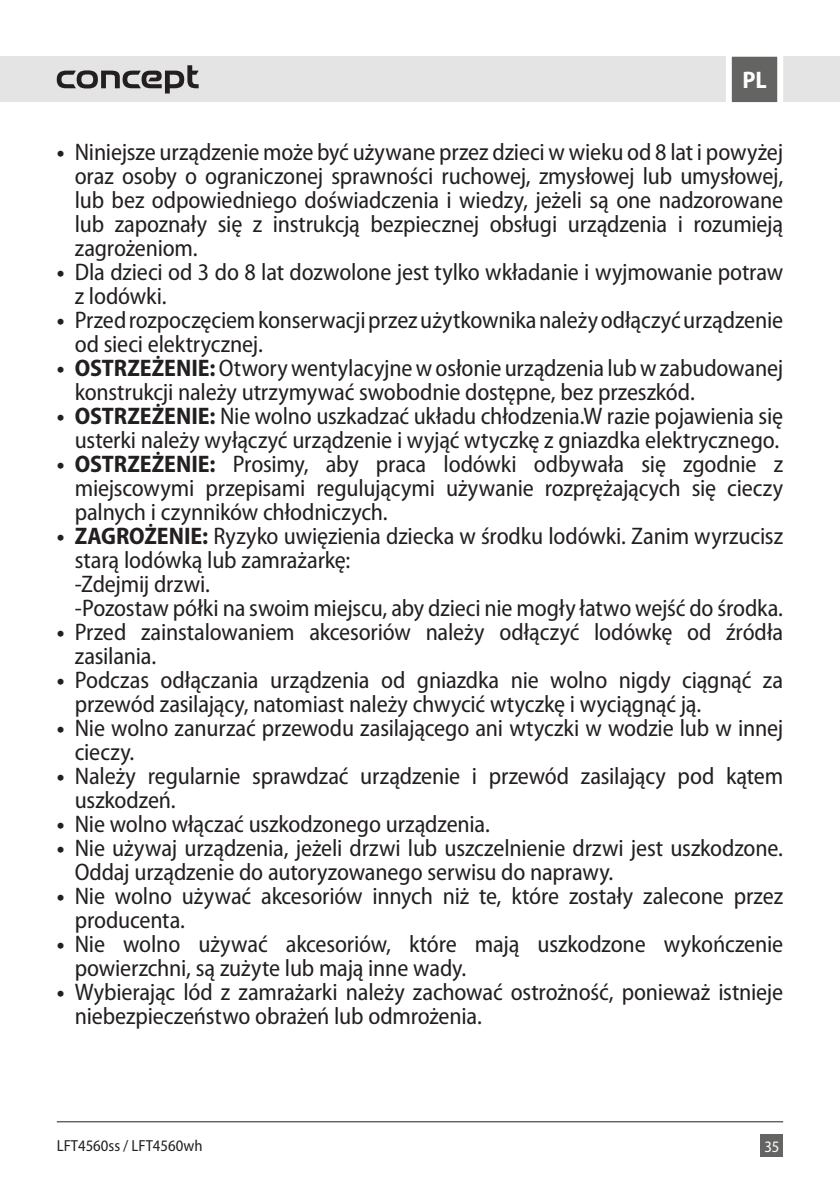
<style>
.page{position:relative;width:840px;height:1191px;background:#fff}
.page>*{position:absolute;margin:0;border:0;box-sizing:border-box;transform-origin:0 0}
.t1{font:semi-condensed 24px/24px "Myriad Pro";letter-spacing:-.01em;color:#231f20}
.t2{font:700 semi-condensed 24px "Myriad Pro";color:#fff}
.t3{font:semi-condensed 16px "Myriad Pro";color:#231f20}
.t4{font:semi-condensed 16px "Myriad Pro";color:#fff}
.s1{font-weight:700}
</style>
<div class="page">
<div style="left:0;top:57px;width:839px;height:45px;background:#e4e4e4"></div>
<div style="left:760px;top:1134px;width:22px;height:23px;background:#646463"></div>
<svg style="left:722px;top:56px;width:63px;height:47px"></svg>
<hr style="left:57px;top:1121px;width:725px;height:1px;background:#231f20">
<svg style="left:57px;top:65px;width:141px;height:28px"></svg>
<p class="t2" style="left:742px;top:67px;width:26px">PL</p>
<p class="t1" style="left:75px;top:140px;width:709px;text-align:justify;text-indent:-18px"><span class="s1">•</span> Niniejsze urządzenie może być używane przez dzieci w wieku od 8 lat i powyżej oraz osoby o ograniczonej sprawności ruchowej, zmysłowej lub umysłowej, lub bez odpowiedniego doświadczenia i wiedzy, jeżeli są one nadzorowane lub zapoznały się z instrukcją bezpiecznej obsługi urządzenia i rozumieją zagrożeniom.</p>
<p class="t1" style="left:75px;top:260px;width:709px;text-indent:-18px"><span class="s1">•</span> Dla dzieci od 3 do 8 lat dozwolone jest tylko wkładanie i wyjmowanie potraw z lodówki.</p>
<p class="t1" style="left:75px;top:308px;width:709px;text-indent:-18px"><span class="s1">•</span> Przed rozpoczęciem konserwacji przez użytkownika należy odłączyć urządzenie od sieci elektrycznej.</p>
<p class="t1" style="left:75px;top:356px;width:709px;text-indent:-18px"><span class="s1">• OSTRZEŻENIE:</span> Otwory wentylacyjne w osłonie urządzenia lub w zabudowanej konstrukcji należy utrzymywać swobodnie dostępne, bez przeszkód.</p>
<p class="t1" style="left:57px;top:404px;width:727px;text-align:center"><span class="s1">• OSTRZEŻENIE:</span> Nie wolno uszkadzać układu chłodzenia.W razie pojawienia się usterki należy wyłączyć urządzenie i wyjąć wtyczkę z gniazdka elektrycznego.</p>
<p class="t1" style="left:75px;top:452px;width:709px;text-align:justify;text-indent:-18px"><span class="s1">• OSTRZEŻENIE:</span> Prosimy, aby praca lodówki odbywała się zgodnie z miejscowymi przepisami regulującymi używanie rozprężających się cieczy palnych i czynników chłodniczych.</p>
<p class="t1" style="left:75px;top:524px;width:709px;text-indent:-18px"><span class="s1">• ZAGROŻENIE:</span> Ryzyko uwięzienia dziecka w środku lodówki. Zanim wyrzucisz starą lodówką lub zamrażarkę:<br>-Zdejmij drzwi.<br>-Pozostaw półki na swoim miejscu, aby dzieci nie mogły łatwo wejść do środka.</p>
<p class="t1" style="left:75px;top:620px;width:709px;text-indent:-18px"><span class="s1">•</span> Przed zainstalowaniem akcesoriów należy odłączyć lodówkę od źródła zasilania.</p>
<p class="t1" style="left:75px;top:668px;width:709px;text-indent:-18px"><span class="s1">•</span> Podczas odłączania urządzenia od gniazdka nie wolno nigdy ciągnąć za przewód zasilający, natomiast należy chwycić wtyczkę i wyciągnąć ją.</p>
<p class="t1" style="left:75px;top:716px;width:709px;text-indent:-18px"><span class="s1">•</span> Nie wolno zanurzać przewodu zasilającego ani wtyczki w wodzie lub w innej cieczy.</p>
<p class="t1" style="left:75px;top:764px;width:709px;text-indent:-18px"><span class="s1">•</span> Należy regularnie sprawdzać urządzenie i przewód zasilający pod kątem uszkodzeń.</p>
<p class="t1" style="left:57px;top:812px;width:434px"><span class="s1">•</span> Nie wolno włączać uszkodzonego urządzenia.</p>
<p class="t1" style="left:75px;top:836px;width:709px;text-indent:-18px"><span class="s1">•</span> Nie używaj urządzenia, jeżeli drzwi lub uszczelnienie drzwi jest uszkodzone.<br>Oddaj urządzenie do autoryzowanego serwisu do naprawy.</p>
<p class="t1" style="left:75px;top:884px;width:709px;text-indent:-18px"><span class="s1">•</span> Nie wolno używać akcesoriów innych niż te, które zostały zalecone przez producenta.</p>
<p class="t1" style="left:75px;top:932px;width:709px;text-indent:-18px"><span class="s1">•</span> Nie wolno używać akcesoriów, które mają uszkodzone wykończenie powierzchni, są zużyte lub mają inne wady.</p>
<p class="t1" style="left:75px;top:980px;width:709px;text-indent:-18px"><span class="s1">•</span> Wybierając lód z zamrażarki należy zachować ostrożność, ponieważ istnieje niebezpieczeństwo obrażeń lub odmrożenia.</p>
<p class="t3" style="left:57px;top:1136px;width:147px">LFT4560ss / LFT4560wh</p>
<p class="t4" style="left:764px;top:1138px;width:16px">35</p>
</div>
